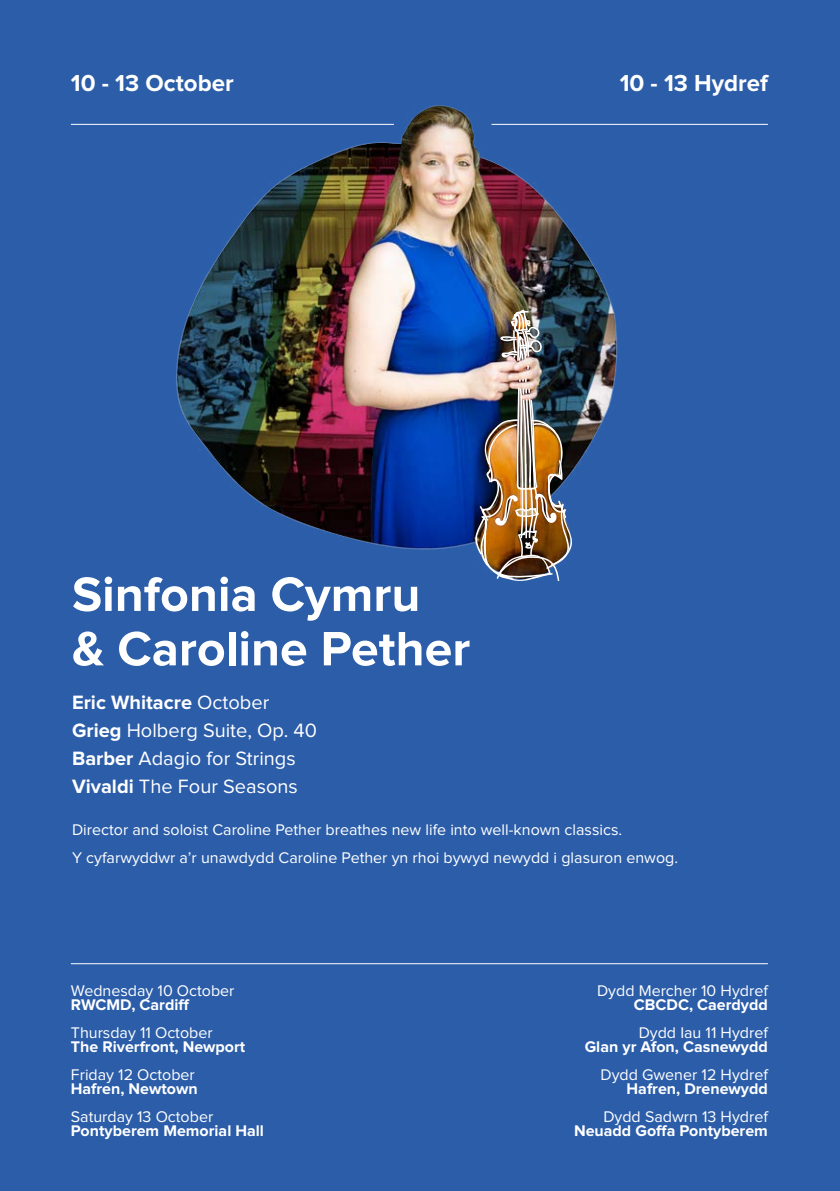
<style>
.page{position:relative;width:840px;height:1191px;background:#fff}
.page>*{position:absolute;margin:0;border:0;box-sizing:border-box;transform-origin:0 0}
.t1{font:700 50px/54.4px "Proxima Nova";color:#fff}
.t2{font:700 24px "Proxima Nova";color:#fff}
.t3{font:20px/28px "Proxima Nova";color:#fff}
.t4{font:16px/28px "Proxima Nova";color:#fff}
.t5{font:700 16px "Proxima Nova";color:#fff}
.s1{font-weight:700}
</style>
<div class="page">
<div style="left:0;top:0;width:839px;height:1191px;background:#2b5da9"></div>
<hr style="left:71px;top:963px;width:696px;height:1px;background:#fff">
<hr style="left:71px;top:124px;width:322px;height:1px;background:#fff">
<hr style="left:491px;top:124px;width:276px;height:1px;background:#fff">
<img style="left:147px;top:105px;width:545px;height:445px">
<img style="left:499px;top:309px;width:42px;height:61px">
<img style="left:474px;top:378px;width:100px;height:203px">
<h2 class="t2" style="left:71px;top:72px;width:164px">10 - 13 October</h2>
<h2 class="t2" style="left:619px;top:72px;width:150px">10 - 13 Hydref</h2>
<h1 class="t1" style="left:72px;top:569px;width:399px">Sinfonia Cymru<br>&amp; Caroline Pether</h1>
<p class="t3" style="left:72px;top:689px;width:246px"><span class="s1">Eric Whitacre</span> October<br><span class="s1">Grieg</span> Holberg Suite, Op. 40<br><span class="s1">Barber</span> Adagio for Strings<br><span class="s1">Vivaldi</span> The Four Seasons</p>
<p class="t4" style="left:72px;top:816px;width:607px">Director and soloist Caroline Pether breathes new life into well-known classics.<br>Y cyfarwyddwr a’r unawdydd Caroline Pether yn rhoi bywyd newydd i glasuron enwog.</p>
<p class="t4" style="left:71px;top:977px;width:165px">Wednesday 10 October</p>
<p class="t4" style="left:596px;top:977px;width:172px">Dydd Mercher 10 Hydref</p>
<p class="t5" style="left:71px;top:997px;width:120px">RWCMD, Cardiff</p>
<p class="t5" style="left:633px;top:997px;width:135px">CBCDC, Caerdydd</p>
<p class="t4" style="left:71px;top:1019px;width:143px">Thursday 11 October</p>
<p class="t4" style="left:638px;top:1019px;width:131px">Dydd Iau 11 Hydref</p>
<p class="t5" style="left:71px;top:1039px;width:176px">The Riverfront, Newport</p>
<p class="t5" style="left:584px;top:1039px;width:184px">Glan yr Afon, Casnewydd</p>
<p class="t4" style="left:71px;top:1061px;width:125px">Friday 12 October</p>
<p class="t4" style="left:600px;top:1061px;width:169px">Dydd Gwener 12 Hydref</p>
<p class="t5" style="left:71px;top:1081px;width:128px">Hafren, Newtown</p>
<p class="t5" style="left:626px;top:1081px;width:143px">Hafren, Drenewydd</p>
<p class="t4" style="left:71px;top:1103px;width:144px">Saturday 13 October</p>
<p class="t4" style="left:603px;top:1103px;width:166px">Dydd Sadwrn 13 Hydref</p>
<p class="t5" style="left:71px;top:1123px;width:194px">Pontyberem Memorial Hall</p>
<p class="t5" style="left:573px;top:1123px;width:195px">Neuadd Goffa Pontyberem</p>
</div>
